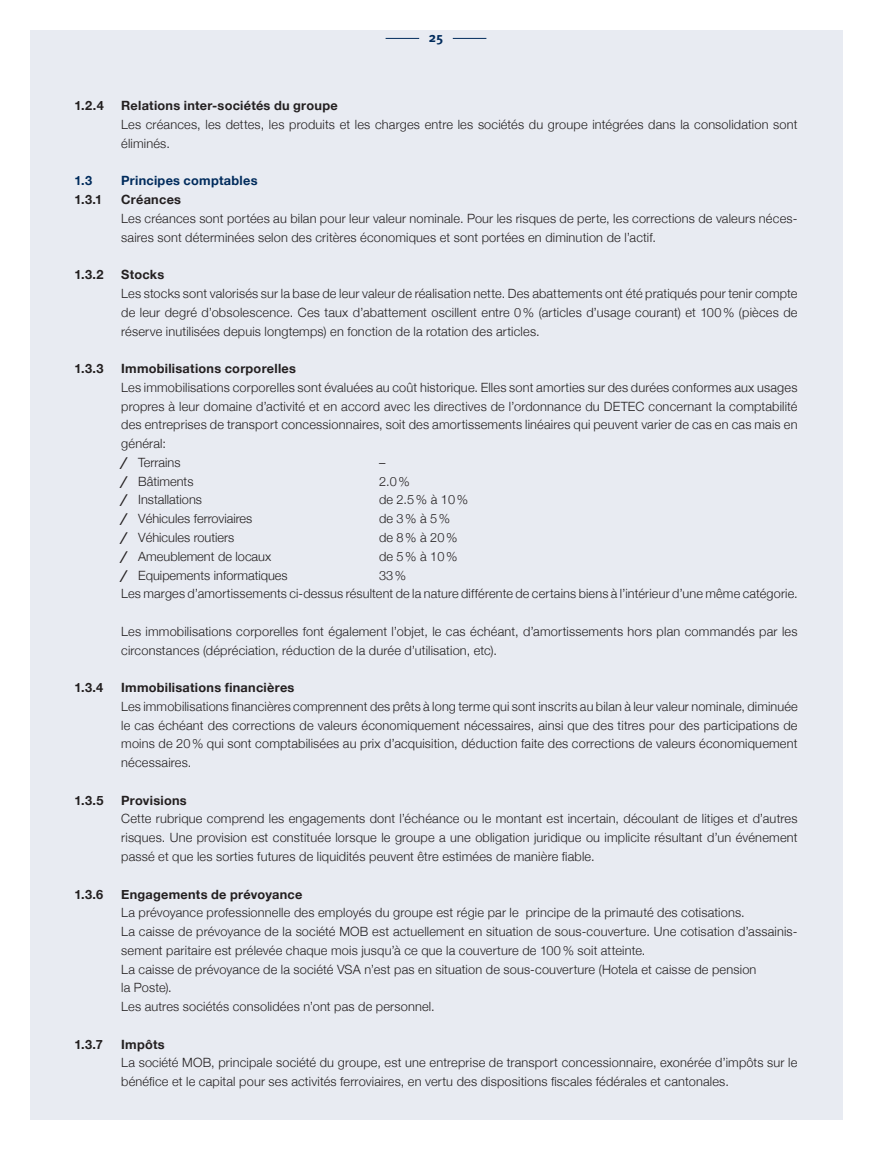
<style>
.page{position:relative;width:872px;height:1149px;background:#fff}
.page>*{position:absolute;margin:0;border:0;box-sizing:border-box;transform-origin:0 0}
.t1{font:700 13.5px "Meta Plus";color:#002b5c}
.t2{font:300 12.75px/18.8px "Helvetica Neue";letter-spacing:.015em;color:#231f20}
.t3{font:700 12.75px "Helvetica Neue";letter-spacing:.02em;color:#231f20}
.t4{font:700 12.75px "Helvetica Neue";letter-spacing:.02em;color:#002b5c}
.s1{font-family:"Meta Plus";font-weight:700}
</style>
<div class="page">
<div style="left:30px;top:30px;width:812px;height:1088px;background:#e8ebf2"></div>
<hr style="left:385px;top:38px;width:34px;height:1px;background:#002b5c">
<hr style="left:453px;top:38px;width:33px;height:1px;background:#002b5c">
<p class="t1" style="left:429px;top:30px;width:16px">25</p>
<p class="t3" style="left:74px;top:98px;width:31px">1.2.4</p>
<p class="t3" style="left:121px;top:98px;width:218px">Relations inter-sociétés du groupe</p>
<p class="t2" style="left:121px;top:115px;width:678px">Les créances, les dettes, les produits et les charges entre les sociétés du groupe intégrées dans la consolidation sont éliminés.</p>
<p class="t4" style="left:74px;top:173px;width:19px">1.3</p>
<p class="t4" style="left:121px;top:173px;width:138px">Principes comptables</p>
<p class="t3" style="left:74px;top:192px;width:29px">1.3.1</p>
<p class="t3" style="left:121px;top:192px;width:61px">Créances</p>
<p class="t2" style="left:121px;top:209px;width:678px">Les créances sont portées au bilan pour leur valeur nominale. Pour les risques de perte, les corrections de valeurs néces&shy;saires sont déterminées selon des critères économiques et sont portées en diminution de l’actif.</p>
<p class="t3" style="left:74px;top:267px;width:31px">1.3.2</p>
<p class="t3" style="left:121px;top:267px;width:45px">Stocks</p>
<p class="t2" style="left:121px;top:284px;width:678px;text-align:justify">Les stocks sont valorisés sur la base de leur valeur de réalisation nette. Des abattements ont été pratiqués pour tenir compte de leur degré d’obsolescence. Ces taux d’abattement oscillent entre 0% (articles d’usage courant) et 100% (pièces de réserve inutilisées depuis longtemps) en fonction de la rotation des articles.</p>
<p class="t3" style="left:74px;top:360px;width:31px">1.3.3</p>
<p class="t3" style="left:121px;top:360px;width:176px">Immobilisations corporelles</p>
<p class="t2" style="left:121px;top:377px;width:678px">Les immobilisations corporelles sont évaluées au coût historique. Elles sont amorties sur des durées conformes aux usages propres à leur domaine d’activité et en accord avec les directives de l’ordonnance du DETEC concernant la comptabilité des entreprises de transport concessionnaires, soit des amortissements linéaires qui peuvent varier de cas en cas mais en général:<br><span class="s1">⁄</span> Terrains</p>
<p class="t2" style="left:379px;top:452px;width:8px">–</p>
<p class="t2" style="left:121px;top:471px;width:74px"><span class="s1">⁄</span> Bâtiments</p>
<p class="t2" style="left:379px;top:471px;width:32px">2.0%</p>
<p class="t2" style="left:121px;top:490px;width:82px"><span class="s1">⁄</span> Installations</p>
<p class="t2" style="left:379px;top:490px;width:90px">de 2.5% à 10%</p>
<p class="t2" style="left:121px;top:509px;width:133px"><span class="s1">⁄</span> Véhicules ferroviaires</p>
<p class="t2" style="left:379px;top:509px;width:73px">de 3% à 5%</p>
<p class="t2" style="left:121px;top:527px;width:115px"><span class="s1">⁄</span> Véhicules routiers</p>
<p class="t2" style="left:379px;top:527px;width:80px">de 8% à 20%</p>
<p class="t2" style="left:121px;top:546px;width:151px"><span class="s1">⁄</span> Ameublement de locaux</p>
<p class="t2" style="left:379px;top:546px;width:80px">de 5% à 10%</p>
<p class="t2" style="left:121px;top:565px;width:168px"><span class="s1">⁄</span> Equipements informatiques</p>
<p class="t2" style="left:121px;top:565px;width:678px;text-indent:258px">33%<br>Les marges d’amortissements ci-dessus résultent de la nature différente de certains biens à l’intérieur d’une même catégorie.</p>
<p class="t2" style="left:121px;top:621px;width:678px">Les immobilisations corporelles font également l’objet, le cas échéant, d’amortissements hors plan commandés par les circonstances (dépréciation, réduction de la durée d’utilisation, etc).</p>
<p class="t3" style="left:74px;top:679px;width:30px">1.3.4</p>
<p class="t3" style="left:121px;top:679px;width:175px">Immobilisations financières</p>
<p class="t2" style="left:121px;top:696px;width:678px;text-align:justify">Les immobilisations financières comprennent des prêts à long terme qui sont inscrits au bilan à leur valeur nominale, diminuée le cas échéant des corrections de valeurs économiquement nécessaires, ainsi que des titres pour des participations de moins de 20% qui sont comptabilisées au prix d’acquisition, déduction faite des corrections de valeurs économiquement nécessaires.</p>
<p class="t3" style="left:74px;top:792px;width:31px">1.3.5</p>
<p class="t3" style="left:121px;top:792px;width:67px">Provisions</p>
<p class="t2" style="left:121px;top:809px;width:678px;text-align:justify">Cette rubrique comprend les engagements dont l’échéance ou le montant est incertain, découlant de litiges et d’autres risques. Une provision est constituée lorsque le groupe a une obligation juridique ou implicite résultant d’un événement passé et que les sorties futures de liquidités peuvent être estimées de manière fiable.</p>
<p class="t3" style="left:74px;top:885px;width:30px">1.3.6</p>
<p class="t3" style="left:121px;top:885px;width:183px">Engagements de prévoyance</p>
<p class="t2" style="left:121px;top:902px;width:678px">La prévoyance professionnelle des employés du groupe est régie par le principe de la primauté des cotisations.<br>La caisse de prévoyance de la société MOB est actuellement en situation de sous-couverture. Une cotisation d’assainis&shy;sement paritaire est prélevée chaque mois jusqu’à ce que la couverture de 100% soit atteinte.<br>La caisse de prévoyance de la société VSA n’est pas en situation de sous-couverture (Hotela et caisse de pension<br>la Poste).<br>Les autres sociétés consolidées n’ont pas de personnel.</p>
<p class="t3" style="left:74px;top:1035px;width:30px">1.3.7</p>
<p class="t3" style="left:121px;top:1035px;width:45px">Impôts</p>
<p class="t2" style="left:121px;top:1052px;width:678px">La société MOB, principale société du groupe, est une entreprise de transport concessionnaire, exonérée d’impôts sur le bénéfice et le capital pour ses activités ferroviaires, en vertu des dispositions fiscales fédérales et cantonales.</p>
</div>
